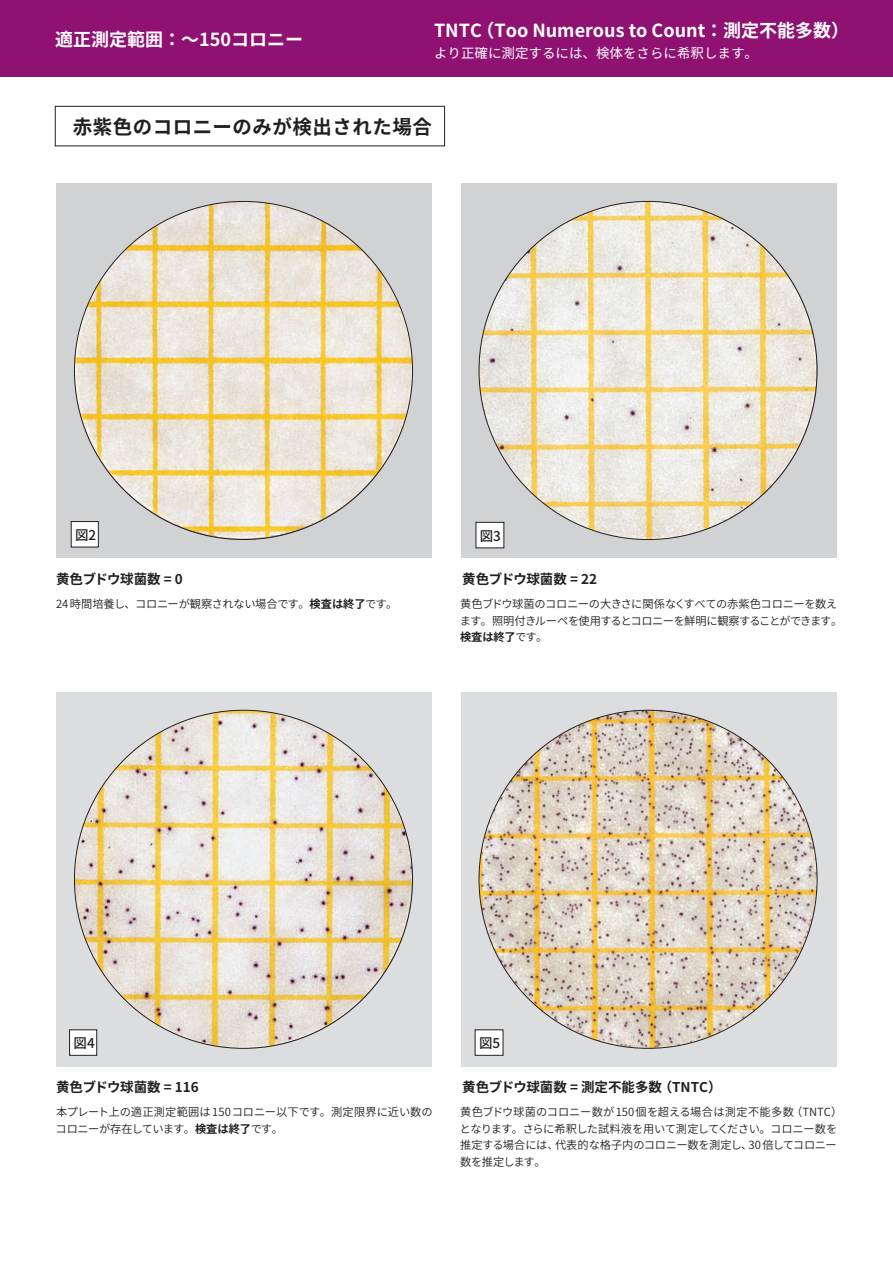
<style>
.page{position:relative;width:893px;height:1263px;background:#fff}
.page>*{position:absolute;margin:0;border:0;box-sizing:border-box;transform-origin:0 0}
.t1{font:700 19.5px "Noto Sans CJ Kjp";letter-spacing:.025em;color:#231f20}
.t2{font:700 18px "Noto Sans CJ Kjp";color:#fff}
.t3{font:700 13.5px "Noto Sans CJ Kjp";color:#231f20}
.t4{font:13.5px "Noto Sans CJ Kjp";color:#fff}
.t5{font:700 13.5px "Noto Sans CJ Kjp";letter-spacing:-.03em;color:#231f20}
.t6{font:500 13.5px "Noto Sans CJ Kjp";color:#231f20}
.t7{font:600 11.25px/16.5px "Noto Sans CJ Kjp";letter-spacing:-.02em;color:#231f20}
.t8{font:600 11.25px/16.5px "Noto Sans CJ Kjp";letter-spacing:-.045em;color:#231f20}
.s1{font-weight:700}
</style>
<div class="page">
<div style="left:0;top:0;width:893px;height:77px;background:#8f1272"></div>
<div style="left:56px;top:183px;width:376px;height:375px;background:#d1d2d4"></div>
<div style="left:461px;top:183px;width:375px;height:375px;background:#d1d2d4"></div>
<div style="left:56px;top:692px;width:376px;height:374px;background:#dcdddf"></div>
<div style="left:461px;top:692px;width:375px;height:374px;background:#dcdddf"></div>
<img style="left:74px;top:201px;width:338px;height:338px;border-radius:169px">
<img style="left:479px;top:201px;width:338px;height:338px;border-radius:169px">
<img style="left:74px;top:710px;width:338px;height:338px;border-radius:169px">
<img style="left:479px;top:710px;width:338px;height:338px;border-radius:169px">
<div style="left:55px;top:106px;width:390px;height:40px;border:1px solid #231f20"></div>
<div style="left:70px;top:1030px;width:27px;height:25px;background:#fff"></div>
<div style="left:69px;top:1029px;width:28px;height:26px;border:1px solid #231f20"></div>
<div style="left:476px;top:522px;width:28px;height:26px;background:#fff"></div>
<div style="left:475px;top:1030px;width:28px;height:25px;background:#fff"></div>
<div style="left:71px;top:521px;width:27px;height:26px;background:#fff"></div>
<div style="left:71px;top:521px;width:28px;height:26px;border:1px solid #231f20"></div>
<h2 class="t2" style="left:55px;top:29px;width:249px">適正測定範囲：～150コロニー</h2>
<h2 class="t2" style="left:434px;top:20px;width:417px">TNTC（Too Numerous to Count：測定不能多数）</h2>
<p class="t4" style="left:434px;top:46px;width:325px">より正確に測定するには、検体をさらに希釈します。</p>
<h1 class="t1" style="left:73px;top:116px;width:360px">赤紫色のコロニーのみが検出された場合</h1>
<p class="t6" style="left:75px;top:527px;width:23px">図2</p>
<p class="t6" style="left:480px;top:528px;width:23px">図3</p>
<p class="t5" style="left:56px;top:572px;width:128px">黄色ブドウ球菌数 = 0</p>
<p class="t3" style="left:462px;top:572px;width:136px">黄色ブドウ球菌数 = 22</p>
<p class="t7" style="left:56px;top:596px;width:343px">24時間培養し、コロニーが観察されない場合です。<span class="s1">検査は終了</span>です。</p>
<p class="t8" style="left:460px;top:596px;width:384px">黄色ブドウ球菌のコロニーの大きさに関係なくすべての赤紫色コロニーを数えます。照明付きルーペを使用するとコロニーを鮮明に観察することができます。<span class="s1">検査は終了</span>です。</p>
<p class="t6" style="left:74px;top:1035px;width:23px">図4</p>
<p class="t6" style="left:479px;top:1035px;width:23px">図5</p>
<p class="t3" style="left:56px;top:1079px;width:144px">黄色ブドウ球菌数 = 116</p>
<p class="t3" style="left:462px;top:1079px;width:261px">黄色ブドウ球菌数 = 測定不能多数（TNTC）</p>
<p class="t7" style="left:56px;top:1104px;width:379px">本プレート上の適正測定範囲は 150コロニー以下です。測定限界に近い数のコロニーが存在しています。<span class="s1">検査は終了</span>です。</p>
<p class="t7" style="left:460px;top:1104px;width:384px">黄色ブドウ球菌のコロニー数が150個を超える場合は測定不能多数（TNTC）となります。さらに希釈した試料液を用いて測定してください。コロニー数を推定する場合には、代表的な格子内のコロニー数を測定し、30倍してコロニー数を推定します。</p>
</div>
